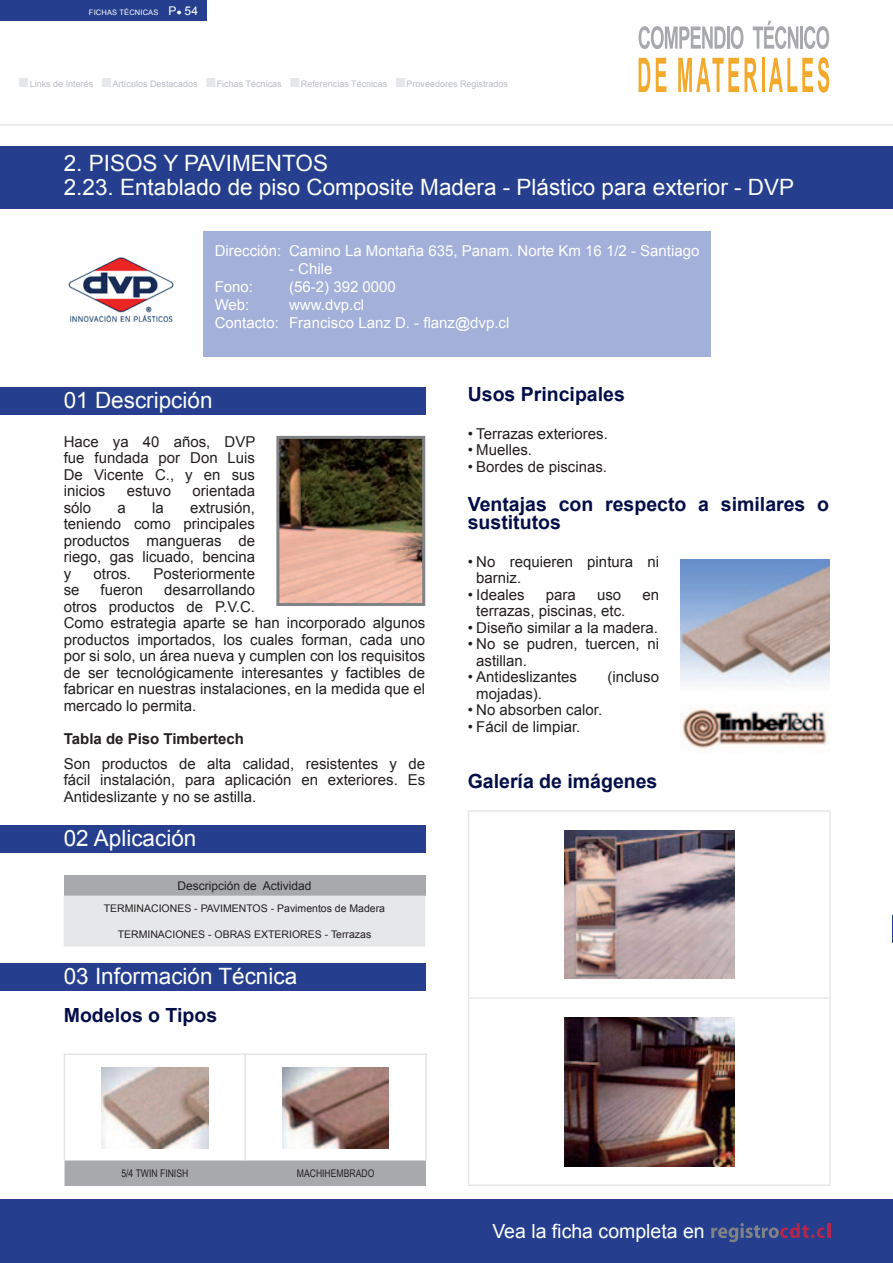
<style>
.page{position:relative;width:893px;height:1263px;background:#fff}
.page>*{position:absolute;margin:0;border:0;box-sizing:border-box;transform-origin:0 0}
.t1{font:22.5px/24px "Arial";color:#fff}
.t2{font:700 19.5px/18px "Arial";color:#030e49}
.t3{font:19.5px "Arial";color:#fff}
.t4{font:15px/16.5px "Arial";color:#231f20}
.t5{font:15px/18px "Arial";color:#fff}
.t6{font:700 15px "Arial";color:#231f20}
.t7{font:12px "Arial";color:#231f20}
.t8{font:12px "Arial";color:#fff}
.t9{font:10.5px "Arial";color:#231f20}
.t10{font:10.5px "Arial Narrow";color:#231f20}
.t11{font:9px "Arial";color:#b9bcc3}
.t12{font:7.5px "Arial";letter-spacing:.02em;color:#fff}
.s1{font-size:9px}
.s2{font-size:19.5px;color:#e6e7e9}
</style>
<div class="page">
<div style="left:0;top:1199px;width:893px;height:64px;background:#253f8e"></div>
<div style="left:0;top:0;width:206px;height:21px;background:#253f8e"></div>
<svg style="left:639px;top:26px;width:104px;height:23px"></svg>
<svg style="left:753px;top:21px;width:45px;height:28px"></svg>
<hr style="left:800px;top:27px;width:3px;height:22px;background:#a8a9ad">
<svg style="left:804px;top:26px;width:25px;height:23px"></svg>
<svg style="left:639px;top:58px;width:11px;height:34px"></svg>
<svg style="left:656px;top:58px;width:10px;height:34px"></svg>
<svg style="left:678px;top:58px;width:79px;height:34px"></svg>
<hr style="left:762px;top:58px;width:2px;height:34px;background:#f2a92c">
<svg style="left:769px;top:57px;width:60px;height:36px"></svg>
<hr style="left:0;top:124px;width:893px;height:2px;background:#e6e7e9">
<svg style="left:711px;top:1223px;width:114px;height:19px"></svg>
<hr style="left:827px;top:1223px;width:3px;height:15px;background:#b4264a">
<img style="left:68px;top:257px;width:106px;height:65px">
<div style="left:0;top:147px;width:893px;height:62px;background:#253f8e"></div>
<hr style="left:468px;top:999px;width:1px;height:185px;background:#e6e7e9">
<hr style="left:829px;top:999px;width:2px;height:185px;background:#e6e7e9">
<hr style="left:468px;top:1184px;width:363px;height:2px;background:#e6e7e9">
<hr style="left:468px;top:810px;width:363px;height:2px;background:#e6e7e9">
<hr style="left:468px;top:812px;width:1px;height:185px;background:#e6e7e9">
<hr style="left:829px;top:812px;width:2px;height:185px;background:#e6e7e9">
<hr style="left:468px;top:997px;width:363px;height:2px;background:#e6e7e9">
<img style="left:564px;top:830px;width:170px;height:149px">
<img style="left:564px;top:1017px;width:170px;height:149px">
<div style="left:0;top:387px;width:425px;height:28px;background:#253f8e"></div>
<div style="left:64px;top:875px;width:361px;height:21px;background:#a8a9ad"></div>
<div style="left:64px;top:896px;width:361px;height:51px;background:#e6e7e9"></div>
<div style="left:65px;top:1160px;width:361px;height:26px;background:#a8a9ad"></div>
<hr style="left:64px;top:1053px;width:181px;height:2px;background:#e2e5e8">
<hr style="left:64px;top:1055px;width:1px;height:105px;background:#e2e5e8">
<hr style="left:245px;top:1053px;width:182px;height:2px;background:#e2e5e8">
<hr style="left:244px;top:1055px;width:2px;height:105px;background:#e2e5e8">
<hr style="left:425px;top:1055px;width:2px;height:105px;background:#e2e5e8">
<img style="left:102px;top:1067px;width:106px;height:81px">
<img style="left:282px;top:1067px;width:107px;height:81px">
<div style="left:0;top:825px;width:425px;height:28px;background:#253f8e"></div>
<div style="left:0;top:963px;width:425px;height:28px;background:#253f8e"></div>
<div style="left:203px;top:231px;width:508px;height:125px;background:#a3b0d9"></div>
<svg style="left:892px;top:915px;width:1px;height:28px"></svg>
<img style="left:280px;top:440px;width:141px;height:162px">
<div style="left:276px;top:436px;width:149px;height:170px;border:3px solid #808285"></div>
<img style="left:680px;top:560px;width:149px;height:189px">
<p class="t12" style="left:89px;top:7px;width:66px">FICHAS TÉCNICAS</p>
<p class="t8" style="left:169px;top:3px;width:31px">P<span class="s1">●</span> 54</p>
<p class="t11" style="left:18px;top:78px;width:492px"><span class="s2">■</span>Links de I nterés <span class="s2">■</span>Artículos Destacados <span class="s2">■</span>Fichas Técnicas <span class="s2">■</span>Referencias Técnicas <span class="s2">■</span>Proveedores Registrados</p>
<h1 class="t1" style="left:64px;top:151px;width:54px">2. PISOS</h1>
<h1 class="t1" style="left:64px;top:151px;width:732px;text-indent:100px">Y PAVI MENTOS<br>2.23. Entablado de piso Composite Madera - Plástico para exterior - DVP</h1>
<p class="t5" style="left:215px;top:242px;width:68px">Dirección:</p>
<p class="t5" style="left:215px;top:278px;width:66px">Fono:<br>Web:<br>Contacto:</p>
<p class="t5" style="left:289px;top:242px;width:412px">Camino La Montaña 635, Panam. Norte Km 16 1/2 - Santiago</p>
<p class="t5" style="left:289px;top:260px;width:222px">- Chile<br>(56-2) 392 0000<br>www.dvp.cl<br>Francisco Lanz D. - flanz@dvp.cl</p>
<h1 class="t1" style="left:64px;top:388px;width:150px">01 Descripción</h1>
<p class="t4" style="left:64px;top:433px;width:193px;text-align:justify">Hace ya 40 años, DVP fue fundada por Don Luis De Vicente C., y en sus inicios</p>
<p class="t4" style="left:127px;top:483px;width:46px">estuvo</p>
<p class="t4" style="left:193px;top:483px;width:64px">orientada</p>
<p class="t4" style="left:64px;top:499px;width:193px;text-align:justify;text-indent:126px">extrusión, teniendo como principales productos mangueras de riego, gas licuado, bencina y</p>
<p class="t4" style="left:64px;top:499px;width:29px">sólo</p>
<p class="t4" style="left:118px;top:499px;width:10px">a</p>
<p class="t4" style="left:152px;top:499px;width:13px">la</p>
<p class="t4" style="left:94px;top:565px;width:39px">otros.</p>
<p class="t4" style="left:153px;top:565px;width:103px">Posteriormente</p>
<p class="t4" style="left:64px;top:582px;width:17px">se</p>
<p class="t4" style="left:101px;top:582px;width:44px">fueron</p>
<p class="t4" style="left:64px;top:582px;width:363px;text-indent:100px">desarrollando<br>otros productos de P.V.C.<br>Como estrategia aparte se han incorporado algunos productos importados, los cuales forman, cada uno por si solo, un área nueva y cumplen con los requisitos de ser tecnológicamente interesantes y factibles de fabricar en nuestras instalaciones, en la medida que el mercado lo permita.</p>
<p class="t6" style="left:64px;top:729px;width:182px">Tabla de Piso Timbertech</p>
<p class="t4" style="left:64px;top:755px;width:363px;text-align:justify">Son productos de alta calidad, resistentes y de fácil instalación, para aplicación en exteriores. Es Antideslizante y no se astilla.</p>
<h1 class="t1" style="left:64px;top:826px;width:134px">02 Aplicación</h1>
<p class="t7" style="left:177px;top:877px;width:136px">Descripción de Actividad</p>
<p class="t9" style="left:104px;top:902px;width:151px">TERMI NACIONES - PAVI MENTOS</p>
<p class="t9" style="left:271px;top:902px;width:116px">- Pavimentos de Madera</p>
<p class="t9" style="left:118px;top:927px;width:120px">TERMI NACIONES - OBRAS</p>
<p class="t9" style="left:254px;top:927px;width:35px">EXTERIOR</p>
<p class="t9" style="left:308px;top:927px;width:65px">ES - Terrazas</p>
<h1 class="t1" style="left:64px;top:964px;width:235px">03 I nformación Técnica</h1>
<h2 class="t2" style="left:64px;top:1007px;width:155px">Modelos o Tipos</h2>
<h2 class="t2" style="left:468px;top:386px;width:159px">Usos Principales</h2>
<p class="t4" style="left:468px;top:426px;width:142px">• Terrazas exteriores.</p>
<p class="t4" style="left:468px;top:442px;width:66px">• Muelles.</p>
<p class="t4" style="left:468px;top:459px;width:141px">• Bordes de piscinas.</p>
<h2 class="t2" style="left:468px;top:496px;width:363px">Ventajas con respecto a similares o sustitutos</h2>
<p class="t4" style="left:476px;top:554px;width:184px;text-indent:-9px">• No requieren pintura ni barniz.</p>
<p class="t4" style="left:468px;top:587px;width:58px">• Ideales</p>
<p class="t4" style="left:546px;top:587px;width:32px">para</p>
<p class="t4" style="left:597px;top:587px;width:26px">uso</p>
<p class="t4" style="left:642px;top:587px;width:18px">en</p>
<p class="t4" style="left:476px;top:603px;width:151px">terrazas, piscinas, etc.</p>
<p class="t4" style="left:468px;top:620px;width:192px">• Diseño similar a la madera.</p>
<p class="t4" style="left:476px;top:636px;width:184px;text-indent:-9px">• No se pudren, tuercen, ni astillan.</p>
<p class="t4" style="left:468px;top:669px;width:111px">• Antideslizantes</p>
<p class="t4" style="left:607px;top:669px;width:53px">(incluso</p>
<p class="t4" style="left:476px;top:686px;width:67px">mojadas).</p>
<p class="t4" style="left:468px;top:702px;width:136px">• No absorben calor.</p>
<p class="t4" style="left:468px;top:719px;width:114px">• Fácil de limpiar.</p>
<h2 class="t2" style="left:468px;top:772px;width:191px">Galería de imágenes</h2>
<p class="t10" style="left:121px;top:1166px;width:58px">5/4 TWIN FINISH</p>
<p class="t10" style="left:297px;top:1166px;width:7px">MACHIHE</p>
<p class="t10" style="left:337px;top:1166px;width:15px">MBRADO</p>
<h2 class="t3" style="left:492px;top:1218px;width:214px">Vea la ficha completa en</h2>
</div>
